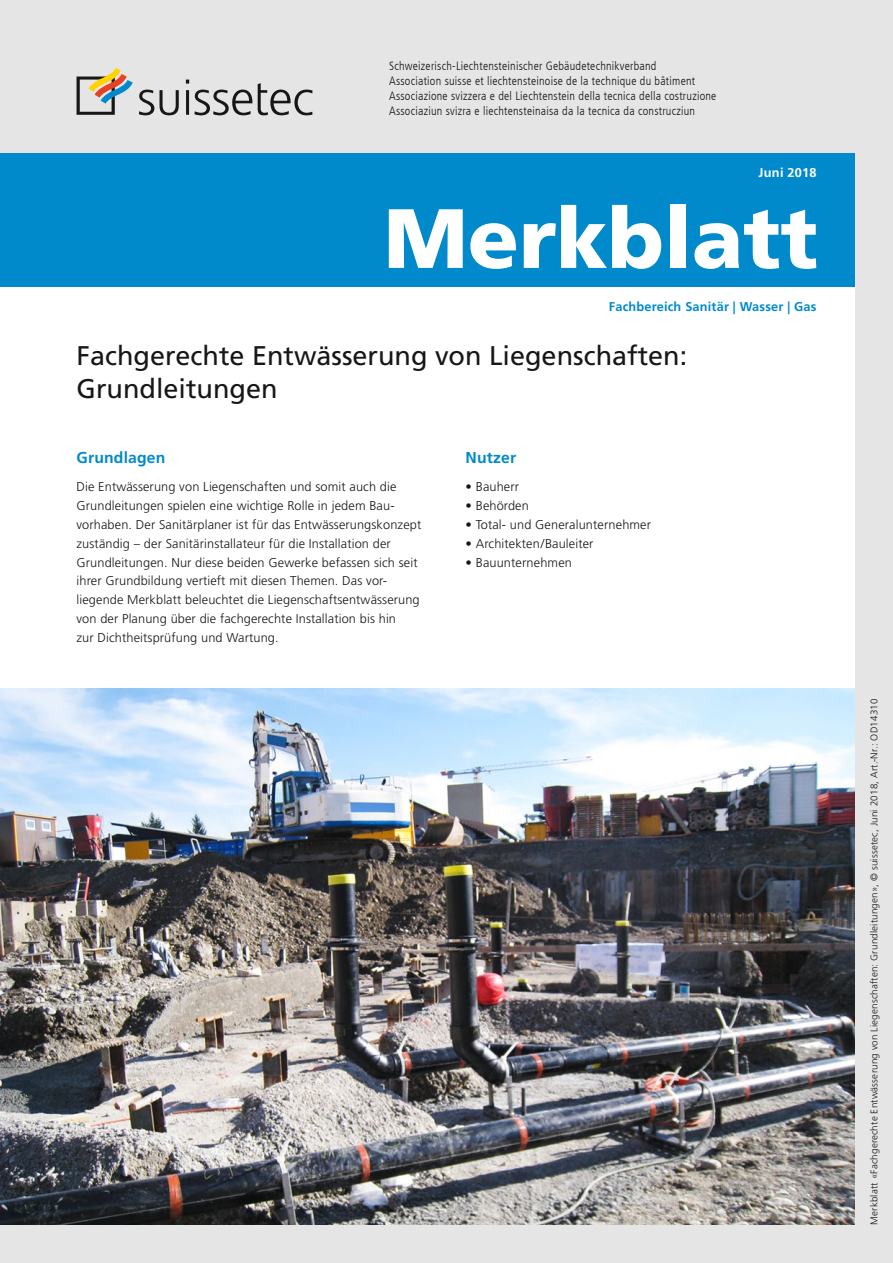
<style>
.page{position:relative;width:893px;height:1263px;background:#e5e5e5}
.page>*{position:absolute;margin:0;border:0;box-sizing:border-box;transform-origin:0 0}
.t1{font:900 84px "Frutiger LT Com";color:#fff}
.t2{font:27px/33px "Frutiger LT Std";color:#181716}
.t3{font:700 15.75px "Frutiger LT Std";letter-spacing:.01em;color:#008acb}
.t4{font:300 12.75px/18.8px "Frutiger LT Std";letter-spacing:.01em;color:#181716}
.t5{font:700 12.75px "Frutiger LT Std";letter-spacing:.015em;color:#008acb}
.t6{font:700 12.75px "Frutiger LT Std";letter-spacing:.025em;color:#fff}
.t7{font:300 condensed 12px/15px "Frutiger LT Com";letter-spacing:.02em;color:#181716}
.t8{font:300 9.75px "Frutiger LT Std";letter-spacing:.02em;color:#181716}
</style>
<div class="page">
<div style="left:0;top:153px;width:855px;height:1072px;background:#fff"></div>
<svg style="left:139px;top:90px;width:15px;height:25px"></svg>
<svg style="left:160px;top:90px;width:19px;height:25px"></svg>
<hr style="left:186px;top:90px;width:3px;height:25px;background:#181716">
<svg style="left:186px;top:80px;width:3px;height:4px"></svg>
<svg style="left:194px;top:90px;width:58px;height:25px"></svg>
<svg style="left:258px;top:83px;width:55px;height:32px"></svg>
<svg style="left:77px;top:68px;width:56px;height:47px"></svg>
<img style="left:0;top:689px;width:855px;height:536px">
<div style="left:0;top:153px;width:855px;height:134px;background:#008acb"></div>
<p class="t7" style="left:389px;top:58px;width:329px">Schweizerisch-Liechtensteinischer Gebäudetechnikverband<br>Association suisse et liechtensteinoise de la technique du bâtiment Associazione svizzera e del Liechtenstein della tecnica della costruzione Associaziun svizra e liechtensteinaisa da la tecnica da construcziun</p>
<p class="t6" style="left:758px;top:165px;width:59px">Juni 2018</p>
<h1 class="t1" style="left:384px;top:188px;width:436px">Merkblatt</h1>
<p class="t5" style="left:609px;top:299px;width:209px">Fachbereich Sanitär | Wasser | Gas</p>
<h2 class="t2" style="left:77px;top:339px;width:612px">Fachgerechte Entwässerung von Liegenschaften:<br>Grundleitungen</h2>
<p class="t3" style="left:77px;top:449px;width:90px">Grundlagen</p>
<p class="t4" style="left:77px;top:478px;width:346px">Die Entwässerung von Liegenschaften und somit auch die Grundleitungen spielen eine wichtige Rolle in jedem Bau&shy;vorhaben. Der Sanitärplaner ist für das Entwässerungskonzept zuständig – der Sanitärinstallateur für die Installation der Grundleitungen. Nur diese beiden Gewerke befassen sich seit ihrer Grundbildung vertieft mit diesen Themen. Das vor&shy;liegende Merkblatt beleuchtet die Liegenschaftsentwässerung von der Planung über die fachgerechte Installation bis hin<br>zur Dichtheitsprüfung und Wartung.</p>
<p class="t3" style="left:466px;top:449px;width:52px">Nutzer</p>
<p class="t4" style="left:466px;top:478px;width:55px">• Bauherr</p>
<p class="t4" style="left:466px;top:497px;width:65px">• Behörden</p>
<p class="t4" style="left:466px;top:515px;width:187px">• Total- und Generalunternehmer</p>
<p class="t4" style="left:466px;top:534px;width:129px">• Architekten/Bauleiter</p>
<p class="t4" style="left:466px;top:553px;width:108px">• Bauunternehmen</p>
<p class="t8" style="left:869px;top:1225px;width:527px;rotate:-90deg">Merkblatt «Fachgerechte Entwässerung von Liegenschaften: Grundleitungen», © suissetec, Juni 2018, Art.-Nr.: OD14310</p>
</div>
